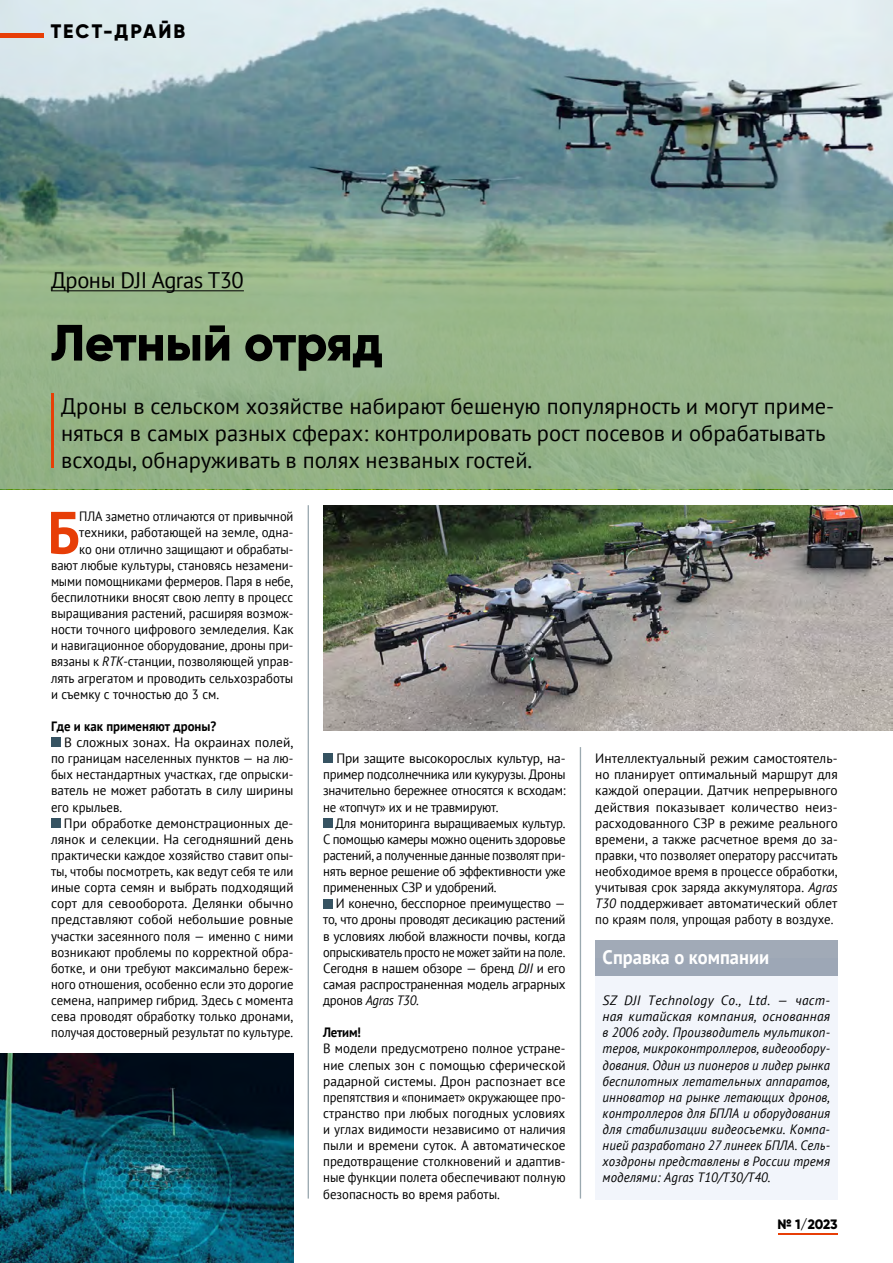
<style>
.page{position:relative;width:893px;height:1263px;background:#fff}
.page>*{position:absolute;margin:0;border:0;box-sizing:border-box;transform-origin:0 0}
.t1{font:700 59.55px "PT Sans";color:#e73e07;scale:.95 1}
.t2{font:800 51px "Gilroy";letter-spacing:-.01em;color:#000}
.t3{font:22.5px/27px "PT Sans";color:#000}
.t4{font:22.5px "PT Sans";letter-spacing:-.02em;color:#000}
.t5{font:700 19.5px "PT Sans";color:#fff;scale:.95 1}
.t6{font:800 19.5px "Gilroy";letter-spacing:.105em;color:#000}
.t7{font:800 13.65px "Gilroy";color:#000}
.t8{font:13.5px/16px "PT Sans";letter-spacing:-.005em;color:#000;text-align:justify}
.t9{font:13.5px/16px "PT Sans";letter-spacing:-.005em;color:#000;text-align:justify;scale:.95 1}
.t10{font:italic 13.5px/16px "PT Sans";letter-spacing:.01em;color:#000;text-align:justify}
.t11{font:13.5px "PT Sans";letter-spacing:-.005em;color:#000;scale:.94 1}
.t12{font:13.5px "PT Sans";letter-spacing:-.005em;color:#000;scale:.93 1}
.t13{font:700 13.5px "PT Sans";color:#000;scale:.95 1}
.s1{font-style:italic}
</style>
<div class="page">
<hr style="left:779px;top:1233px;width:59px;height:2px;background:#e73e07">
<img style="left:0;top:0;width:893px;height:196px">
<svg style="left:0;top:196px;width:893px;height:293px;background:#92b08b"></svg>
<hr style="left:51px;top:291px;width:193px;height:1px;background:#000">
<hr style="left:51px;top:393px;width:3px;height:75px;background:#e73e07">
<div style="left:51px;top:737px;width:10px;height:10px;background:#365362"></div>
<div style="left:51px;top:818px;width:10px;height:10px;background:#365362"></div>
<hr style="left:308px;top:505px;width:1px;height:693px;background:#375362">
<hr style="left:580px;top:747px;width:1px;height:451px;background:#375362">
<div style="left:595px;top:958px;width:243px;height:241px;background:#eff2fa"></div>
<div style="left:595px;top:941px;width:243px;height:35px;background:#9da7b6"></div>
<div style="left:323px;top:754px;width:10px;height:9px;background:#365362"></div>
<div style="left:323px;top:818px;width:10px;height:10px;background:#365362"></div>
<div style="left:323px;top:899px;width:10px;height:9px;background:#365362"></div>
<img style="left:323px;top:505px;width:570px;height:226px">
<img style="left:0;top:1053px;width:293px;height:210px">
<div style="left:0;top:33px;width:43px;height:5px;background:#e73e07"></div>
<h3 class="t6" style="left:51px;top:19px;width:136px">ТЕСТ-ДРАЙВ</h3>
<h3 class="t4" style="left:51px;top:265px;width:194px">Дроны DJI Agras T30</h3>
<h2 class="t2" style="left:51px;top:311px;width:333px">Летный отряд</h2>
<h3 class="t3" style="left:61px;top:392px;width:775px">Дроны в сельском хозяйстве набирают бешеную популярность и могут приме&shy;няться в самых разных сферах: контролировать рост посевов и обрабатывать всходы, обнаруживать в полях незваных гостей.</h3>
<h1 class="t1" style="left:48px;top:493px;width:35px">Б</h1>
<p class="t12" style="left:79px;top:508px;width:232px">ПЛА заметно отличаются от привычной</p>
<p class="t9" style="left:79px;top:524px;width:227px">техники, работающей на земле, одна-</p>
<p class="t11" style="left:79px;top:540px;width:229px">ко они отлично защищают и обрабаты-</p>
<p class="t11" style="left:51px;top:556px;width:259px">вают любые культуры, становясь незамени-</p>
<p class="t12" style="left:51px;top:572px;width:262px">мыми помощниками фермеров. Паря в небе,</p>
<p class="t9" style="left:51px;top:589px;width:257px">беспилотники вносят свою лепту в процесс</p>
<p class="t9" style="left:51px;top:605px;width:257px">выращивания растений, расширяя возмож-</p>
<p class="t9" style="left:51px;top:621px;width:257px">ности точного цифрового земледелия. Как</p>
<p class="t12" style="left:51px;top:637px;width:262px">и навигационное оборудование, дроны при-</p>
<p class="t11" style="left:51px;top:653px;width:259px">вязаны к <span class="s1">RTK</span>-станции, позволяющей управ-</p>
<p class="t9" style="left:51px;top:669px;width:257px">лять агрегатом и проводить сельхозработы</p>
<p class="t9" style="left:51px;top:686px;width:178px">и съемку с точностью до 3 см.</p>
<p class="t13" style="left:51px;top:717px;width:175px">Где и как применяют дроны?</p>
<p class="t8" style="left:51px;top:734px;width:244px;text-indent:13px">В сложных зонах. На окраинах полей, по границам населенных пунктов — на лю&shy;бых нестандартных участках, где опрыски&shy;ватель не может работать в силу ширины его крыльев.</p>
<p class="t8" style="left:51px;top:815px;width:244px;text-indent:13px">При обработке демонстрационных де&shy;лянок и селекции. На сегодняшний день практически каждое хозяйство ставит опы&shy;ты, чтобы посмотреть, как ведут себя те или иные сорта семян и выбрать подходящий сорт для севооборота. Делянки обычно представляют собой небольшие ровные участки засеянного поля — именно с ними возникают проблемы по корректной обра&shy;ботке, и они требуют максимально береж&shy;ного отношения, особенно если это дорогие семена, например гибрид. Здесь с момента сева проводят обработку только дронами, получая достоверный результат по культуре.</p>
<p class="t8" style="left:595px;top:750px;width:244px">Интеллектуальный режим самостоятель&shy;но планирует оптимальный маршрут для каждой операции. Датчик непрерывного действия показывает количество неиз&shy;расходованного СЗР в режиме реального времени, а также расчетное время до за&shy;правки, что позволяет оператору рассчитать необходимое время в процессе обработки, учитывая срок заряда аккумулятора. <span class="s1">Agras T30</span> поддерживает автоматический облет по краям поля, упрощая работу в воздухе.</p>
<p class="t8" style="left:323px;top:750px;width:244px;text-indent:13px">При защите высокорослых культур, на&shy;пример подсолнечника или кукурузы. Дроны значительно бережнее относятся к всходам: не «топчут» их и не травмируют.</p>
<p class="t9" style="left:323px;top:815px;width:257px;text-indent:12px">Для мониторинга выращиваемых культур.<br>С помощью камеры можно оценить здоровье растений, а полученные данные позволят при&shy;нять верное решение об эффективности уже примененных СЗР и удобрений.</p>
<p class="t8" style="left:323px;top:895px;width:244px;text-indent:13px">И конечно, бесспорное преимущество — то, что дроны проводят десикацию растений в условиях любой влажности почвы, когда опрыскиватель просто не может зайти на поле.<br>Сегодня в нашем обзоре — бренд <span class="s1">DJI</span> и его самая распространенная модель аграрных дронов <span class="s1">Agras T30</span>.</p>
<p class="t13" style="left:323px;top:1024px;width:41px">Летим!</p>
<p class="t9" style="left:323px;top:1040px;width:257px">В модели предусмотрено полное устране&shy;ние слепых зон с помощью сферической радарной системы. Дрон распознает все препятствия и «понимает» окружающее про&shy;странство при любых погодных условиях и углах видимости независимо от наличия пыли и времени суток. А автоматическое предотвращение столкновений и адаптив&shy;ные функции полета обеспечивают полную безопасность во время работы.</p>
<h3 class="t5" style="left:603px;top:944px;width:177px">Справка о компании</h3>
<p class="t10" style="left:603px;top:992px;width:229px">SZ DJI Technology Co., Ltd. — част&shy;ная китайская компания, основанная в 2006 году. Производитель мультикоп&shy;теров, микроконтроллеров, видеообору&shy;дования. Один из пионеров и лидер рынка беспилотных летательных аппаратов, инноватор на рынке летающих дронов, контроллеров для БПЛА и оборудования для стабилизации видеосъемки. Компа&shy;нией разработано 27 линеек БПЛА. Сель&shy;хоздроны представлены в России тремя моделями: Agras Т10/Т30/Т40.</p>
<p class="t7" style="left:777px;top:1215px;width:62px">№ 1/2023</p>
</div>
